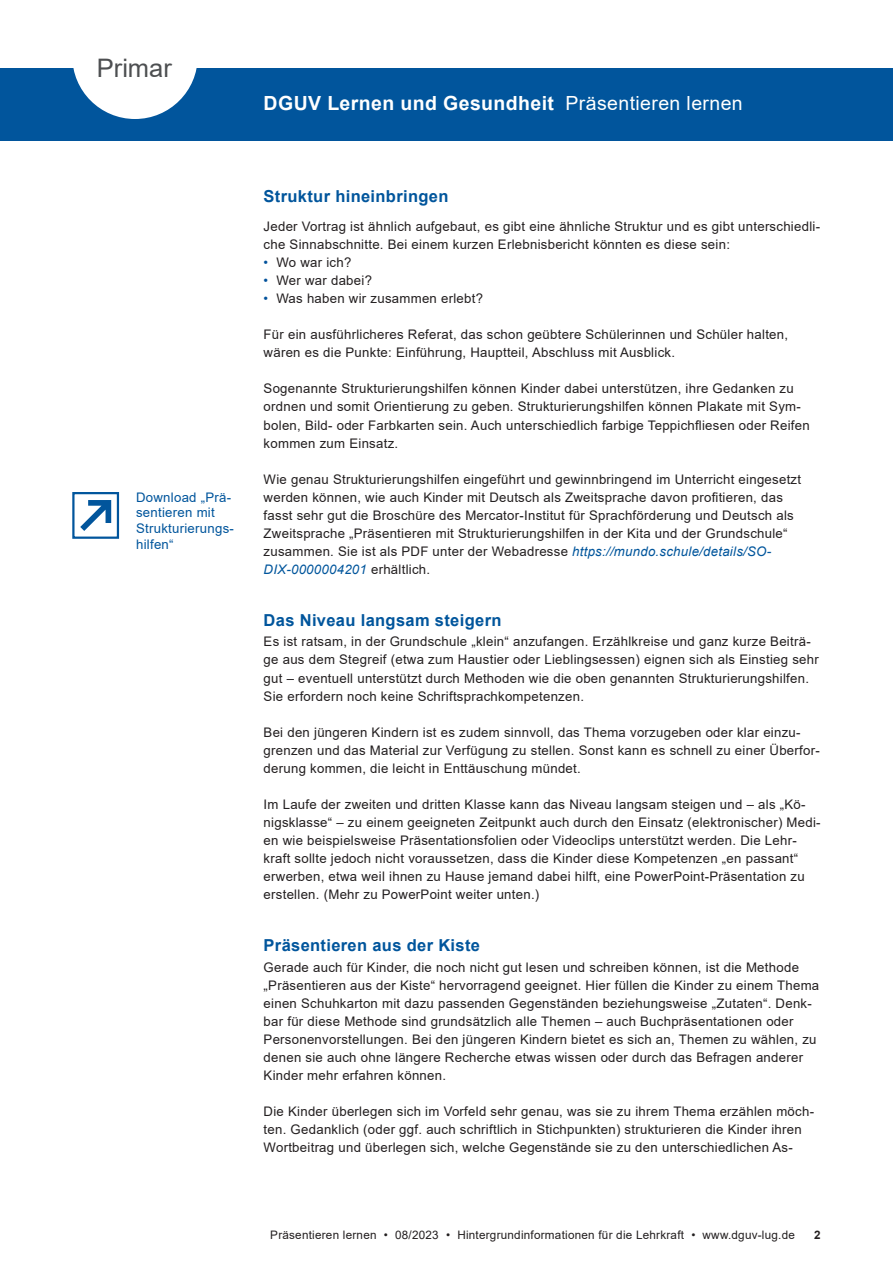
<style>
.page{position:relative;width:893px;height:1263px;background:#fff}
.page>*{position:absolute;margin:0;border:0;box-sizing:border-box;transform-origin:0 0}
.t1{font:25.5px "Arial";color:#4d4f51}
.t2{font:700 19.5px "Arial";letter-spacing:.02em;color:#fff}
.t3{font:19.5px "Arial";letter-spacing:.02em;color:#fff}
.t4{font:700 16.5px "Arial";letter-spacing:.02em;color:#01559c}
.t5{font:13.2px/18px "Arial";letter-spacing:.02em;color:#231f20}
.t6{font:13.2px/15.9px "Arial";letter-spacing:.02em;color:#01559c}
.t7{font:11.7px "Arial";letter-spacing:.02em;color:#231f20}
.t8{font:700 11.7px "Arial";color:#231f20}
.s1{color:#01519b}
.s2{font-style:italic;color:#01559c}
</style>
<div class="page">
<div style="left:0;top:68px;width:893px;height:72px;background:#01559c"></div>
<svg style="left:73px;top:68px;width:124px;height:51px"></svg>
<div style="left:72px;top:492px;width:47px;height:47px;border:2px solid #01559c"></div>
<svg style="left:80px;top:500px;width:31px;height:31px"></svg>
<h1 class="t1" style="left:97px;top:50px;width:77px">Primar</h1>
<h2 class="t2" style="left:264px;top:89px;width:292px">DGUV Lernen und Gesundheit</h2>
<h2 class="t3" style="left:566px;top:90px;width:179px">Präsentieren lernen</h2>
<p class="t6" style="left:136px;top:489px;width:99px">Download „Prä&shy;sentieren mit<br>Strukturierungs&shy;hilfen“</p>
<p class="t4" style="left:264px;top:185px;width:186px">Struktur hineinbringen</p>
<p class="t5" style="left:264px;top:217px;width:558px">Jeder Vortrag ist ähnlich aufgebaut, es gibt eine ähnliche Struktur und es gibt unterschiedli&shy;che Sinnabschnitte. Bei einem kurzen Erlebnisbericht könnten es diese sein:</p>
<p class="t5" style="left:264px;top:253px;width:89px"><span class="s1">•</span> Wo war ich?</p>
<p class="t5" style="left:264px;top:271px;width:110px"><span class="s1">•</span> Wer war dabei?</p>
<p class="t5" style="left:264px;top:289px;width:221px"><span class="s1">•</span> Was haben wir zusammen erlebt?</p>
<p class="t5" style="left:264px;top:325px;width:526px">Für ein ausführlicheres Referat, das schon geübtere Schülerinnen und Schüler halten, wären es die Punkte: Einführung, Hauptteil, Abschluss mit Ausblick.</p>
<p class="t5" style="left:264px;top:380px;width:548px">Sogenannte Strukturierungshilfen können Kinder dabei unterstützen, ihre Gedanken zu ordnen und somit Orientierung zu geben. Strukturierungshilfen können Plakate mit Sym&shy;bolen, Bild- oder Farbkarten sein. Auch unterschiedlich farbige Teppichfliesen oder Reifen kommen zum Einsatz.</p>
<p class="t5" style="left:264px;top:470px;width:539px">Wie genau Strukturierungshilfen eingeführt und gewinnbringend im Unterricht eingesetzt werden können, wie auch Kinder mit Deutsch als Zweitsprache davon profitieren, das fasst sehr gut die Broschüre des Mercator-Institut für Sprachförderung und Deutsch als Zweitsprache „Präsentieren mit Strukturierungshilfen in der Kita und der Grundschule“ zusammen. Sie ist als PDF unter der Webadresse <span class="s2">https://mundo.schule/details/SO-DIX-0000004201</span> erhältlich.</p>
<p class="t4" style="left:264px;top:608px;width:239px">Das Niveau langsam steigern</p>
<p class="t5" style="left:264px;top:633px;width:557px">Es ist ratsam, in der Grundschule „klein“ anzufangen. Erzählkreise und ganz kurze Beiträ&shy;ge aus dem Stegreif (etwa zum Haustier oder Lieblingsessen) eignen sich als Einstieg sehr gut – eventuell unterstützt durch Methoden wie die oben genannten Strukturierungshilfen.<br>Sie erfordern noch keine Schriftsprachkompetenzen.</p>
<p class="t5" style="left:264px;top:723px;width:558px">Bei den jüngeren Kindern ist es zudem sinnvoll, das Thema vorzugeben oder klar einzu&shy;grenzen und das Material zur Verfügung zu stellen. Sonst kann es schnell zu einer Überfor&shy;derung kommen, die leicht in Enttäuschung mündet.</p>
<p class="t5" style="left:264px;top:795px;width:559px">Im Laufe der zweiten und dritten Klasse kann das Niveau langsam steigen und – als „Kö&shy;nigsklasse“ – zu einem geeigneten Zeitpunkt auch durch den Einsatz (elektronischer) Medi&shy;en wie beispielsweise Präsentationsfolien oder Videoclips unterstützt werden. Die Lehr&shy;kraft sollte jedoch nicht voraussetzen, dass die Kinder diese Kompetenzen „en passant“ erwerben, etwa weil ihnen zu Hause jemand dabei hilft, eine PowerPoint-Präsentation zu erstellen. (Mehr zu PowerPoint weiter unten.)</p>
<p class="t4" style="left:264px;top:933px;width:218px">Präsentieren aus der Kiste</p>
<p class="t5" style="left:264px;top:958px;width:557px">Gerade auch für Kinder, die noch nicht gut lesen und schreiben können, ist die Methode „Präsentieren aus der Kiste“ hervorragend geeignet. Hier füllen die Kinder zu einem Thema einen Schuhkarton mit dazu passenden Gegenständen beziehungsweise „Zutaten“. Denk&shy;bar für diese Methode sind grundsätzlich alle Themen – auch Buchpräsentationen oder Personenvorstellungen. Bei den jüngeren Kindern bietet es sich an, Themen zu wählen, zu denen sie auch ohne längere Recherche etwas wissen oder durch das Befragen anderer Kinder mehr erfahren können.</p>
<p class="t5" style="left:264px;top:1102px;width:552px">Die Kinder überlegen sich im Vorfeld sehr genau, was sie zu ihrem Thema erzählen möch&shy;ten. Gedanklich (oder ggf. auch schriftlich in Stichpunkten) strukturieren die Kinder ihren<br>Wortbeitrag und überlegen sich, welche Gegenstände sie zu den unterschiedlichen As-</p>
<p class="t7" style="left:270px;top:1227px;width:526px">Präsentieren lernen • 08/2023 • Hintergrundinformationen für die Lehrkraft • www.dguv-lug.de</p>
<p class="t8" style="left:814px;top:1227px;width:8px">2</p>
</div>
